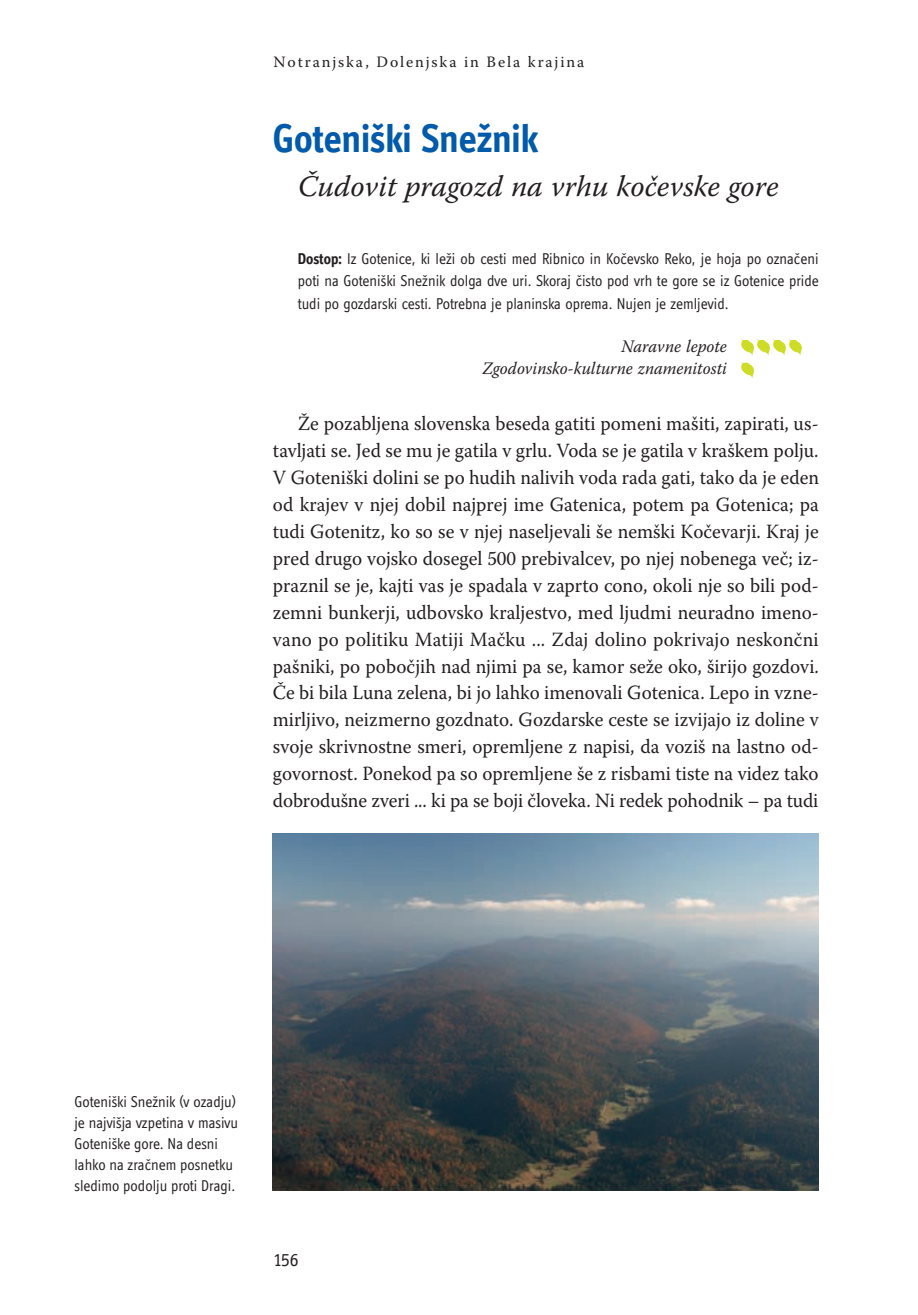
<style>
.page{position:relative;width:918px;height:1315px;background:#fff}
.page>*{position:absolute;margin:0;border:0;box-sizing:border-box;transform-origin:0 0}
.t1{font:700 40.25px "Officina Display OT";color:#015aaa;scale:.95 1}
.t2{font:italic 29.75px "Warnock Pro";color:#231f20}
.t3{font:20.12px/26.9px "Warnock Pro";letter-spacing:-.005em;color:#231f20;text-align:justify;scale:.95 1}
.t4{font:18.38px "Officina Display OT";color:#231f20}
.t5{font:italic 17.5px/22.8px "Warnock Pro";color:#231f20;text-align:right;scale:.95 1}
.t6{font:15.75px/21px "Officina Display OT";color:#231f20;text-align:justify;scale:.95 1}
.t7{font:15.75px "Warnock Pro";letter-spacing:.12em;color:#231f20}
.s1{font-weight:700}
</style>
<div class="page">
<svg style="left:741px;top:339px;width:61px;height:16px"></svg>
<svg style="left:741px;top:362px;width:13px;height:16px"></svg>
<img style="left:273px;top:833px;width:546px;height:358px">
<p class="t7" style="left:274px;top:53px;width:312px">Notranjska, Dolenjska in Bela krajina</p>
<h1 class="t1" style="left:273px;top:116px;width:281px">Goteniški Snežnik</h1>
<h2 class="t2" style="left:298px;top:168px;width:482px">Čudovit pragozd na vrhu kočevske gore</h2>
<p class="t6" style="left:298px;top:247px;width:550px;line-height:22.8px"><span class="s1">Dostop:</span> Iz Gotenice, ki leži ob cesti med Ribnico in Kočevsko Reko, je hoja po označeni poti na Goteniški Snežnik dolga dve uri. Skoraj čisto pod vrh te gore se iz Gotenice pride tudi po gozdarski cesti. Potrebna je planinska oprema. Nujen je zemljevid.</p>
<p class="t5" style="left:482px;top:334px;width:259px">Naravne lepote<br>Zgodovinsko-kulturne znamenitosti</p>
<p class="t3" style="left:273px;top:409px;width:576px;text-indent:25px">Že pozabljena slovenska beseda gatiti pomeni mašiti, zapirati, us&shy;tavljati se. Jed se mu je gatila v grlu. Voda se je gatila v kraškem polju.<br>V Goteniški dolini se po hudih nalivih voda rada gati, tako da je eden od krajev v njej dobil najprej ime Gatenica, potem pa Gotenica; pa tudi Gotenitz, ko so se v njej naseljevali še nemški Kočevarji. Kraj je pred drugo vojsko dosegel 500 prebivalcev, po njej nobenega več; iz&shy;praznil se je, kajti vas je spadala v zaprto cono, okoli nje so bili pod&shy;zemni bunkerji, udbovsko kraljestvo, med ljudmi neuradno imeno&shy;vano po politiku Matiji Mačku ... Zdaj dolino pokrivajo neskončni pašniki, po pobočjih nad njimi pa se, kamor seže oko, širijo gozdovi.<br>Če bi bila Luna zelena, bi jo lahko imenovali Gotenica. Lepo in vzne&shy;mirljivo, neizmerno gozdnato. Gozdarske ceste se izvijajo iz doline v svoje skrivnostne smeri, opremljene z napisi, da voziš na lastno od&shy;govornost. Ponekod pa so opremljene še z risbami tiste na videz tako dobrodušne zveri ... ki pa se boji človeka. Ni redek pohodnik – pa tudi</p>
<p class="t6" style="left:74px;top:1091px;width:174px;text-align:left">Goteniški Snežnik (v ozadju) je najvišja vzpetina v masivu<br>Goteniške gore. Na desni lahko na zračnem posnetku sledimo podolju proti Dragi.</p>
<p class="t4" style="left:274px;top:1250px;width:26px">156</p>
</div>
